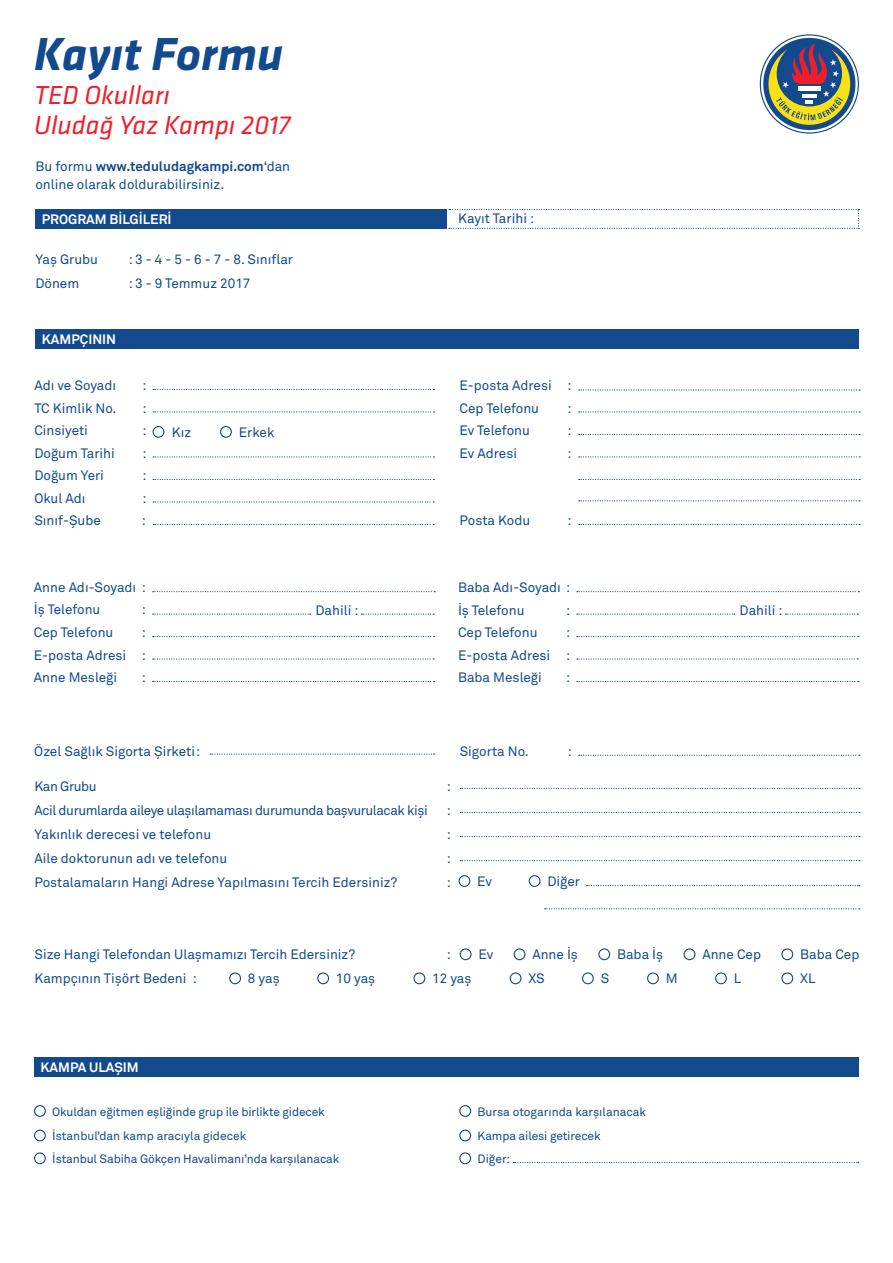
<style>
.page{position:relative;width:893px;height:1263px;background:#fff}
.page>*{position:absolute;margin:0;border:0;box-sizing:border-box;transform-origin:0 0}
.t1{font:italic 700 48px "Klavika";color:#124a8d}
.t2{font:italic 27px/30px "Klavika";color:#ee1f2d}
.t3{font:13.5px/22.5px "Akkurat Pro";color:#124a8d}
.t4{font:13.5px "Akkurat Pro";letter-spacing:-.03em;color:#124a8d}
.t5{font:700 13.5px "Akkurat Pro";color:#fff}
.t6{font:12px/24.5px "Akkurat Pro";letter-spacing:-.01em;color:#124a8d}
.s1{font-weight:700}
</style>
<div class="page">
<svg style="left:449px;top:209px;width:410px;height:20px"></svg>
<div style="left:35px;top:209px;width:411px;height:20px;background:#124a8d"></div>
<div style="left:35px;top:329px;width:824px;height:20px;background:#124a8d"></div>
<div style="left:34px;top:1105px;width:12px;height:12px;border:1px solid #124a8d;border-radius:50%"></div>
<div style="left:34px;top:1129px;width:12px;height:12px;border:1px solid #124a8d;border-radius:50%"></div>
<div style="left:34px;top:1152px;width:12px;height:12px;border:1px solid #124a8d;border-radius:50%"></div>
<div style="left:459px;top:1105px;width:12px;height:12px;border:1px solid #124a8d;border-radius:50%"></div>
<div style="left:459px;top:1129px;width:12px;height:12px;border:1px solid #124a8d;border-radius:50%"></div>
<div style="left:459px;top:1152px;width:12px;height:12px;border:1px solid #124a8d;border-radius:50%"></div>
<svg style="left:513px;top:1162px;width:346px;height:1px"></svg>
<div style="left:34px;top:1056px;width:825px;height:20px;background:#124a8d"></div>
<svg style="left:760px;top:34px;width:99px;height:100px"></svg>
<svg style="left:761px;top:36px;width:97px;height:96px"></svg>
<div style="left:763px;top:38px;width:92px;height:92px;background:#124a8d;border-radius:50%"></div>
<svg style="left:768px;top:44px;width:82px;height:81px"></svg>
<svg style="left:153px;top:591px;width:282px;height:1px"></svg>
<svg style="left:577px;top:591px;width:282px;height:1px"></svg>
<svg style="left:153px;top:681px;width:282px;height:1px"></svg>
<svg style="left:577px;top:681px;width:282px;height:1px"></svg>
<svg style="left:153px;top:658px;width:281px;height:2px"></svg>
<svg style="left:577px;top:658px;width:281px;height:2px"></svg>
<svg style="left:153px;top:636px;width:282px;height:1px"></svg>
<svg style="left:577px;top:636px;width:282px;height:1px"></svg>
<svg style="left:153px;top:613px;width:158px;height:2px"></svg>
<svg style="left:577px;top:613px;width:158px;height:2px"></svg>
<svg style="left:361px;top:613px;width:73px;height:2px"></svg>
<svg style="left:785px;top:613px;width:73px;height:2px"></svg>
<svg style="left:545px;top:908px;width:315px;height:1px"></svg>
<div style="left:781px;top:972px;width:12px;height:12px;border:1px solid #124a8d;border-radius:50%"></div>
<svg style="left:460px;top:812px;width:400px;height:1px"></svg>
<svg style="left:460px;top:788px;width:400px;height:1px"></svg>
<svg style="left:460px;top:836px;width:400px;height:1px"></svg>
<svg style="left:460px;top:860px;width:400px;height:1px"></svg>
<div style="left:229px;top:972px;width:12px;height:12px;border:1px solid #124a8d;border-radius:50%"></div>
<div style="left:317px;top:972px;width:12px;height:12px;border:1px solid #124a8d;border-radius:50%"></div>
<div style="left:413px;top:972px;width:12px;height:12px;border:1px solid #124a8d;border-radius:50%"></div>
<div style="left:510px;top:972px;width:11px;height:12px;border:1px solid #124a8d;border-radius:50%"></div>
<div style="left:582px;top:972px;width:12px;height:12px;border:1px solid #124a8d;border-radius:50%"></div>
<div style="left:647px;top:972px;width:12px;height:12px;border:1px solid #124a8d;border-radius:50%"></div>
<div style="left:715px;top:972px;width:12px;height:12px;border:1px solid #124a8d;border-radius:50%"></div>
<div style="left:460px;top:948px;width:11px;height:12px;border:1px solid #124a8d;border-radius:50%"></div>
<div style="left:514px;top:948px;width:11px;height:12px;border:1px solid #124a8d;border-radius:50%"></div>
<div style="left:598px;top:948px;width:12px;height:12px;border:1px solid #124a8d;border-radius:50%"></div>
<div style="left:684px;top:948px;width:11px;height:12px;border:1px solid #124a8d;border-radius:50%"></div>
<div style="left:781px;top:948px;width:12px;height:12px;border:1px solid #124a8d;border-radius:50%"></div>
<svg style="left:579px;top:755px;width:281px;height:1px"></svg>
<svg style="left:210px;top:753px;width:225px;height:2px"></svg>
<svg style="left:587px;top:885px;width:273px;height:1px"></svg>
<div style="left:459px;top:875px;width:11px;height:12px;border:1px solid #124a8d;border-radius:50%"></div>
<div style="left:529px;top:875px;width:11px;height:12px;border:1px solid #124a8d;border-radius:50%"></div>
<svg style="left:153px;top:389px;width:281px;height:1px"></svg>
<svg style="left:153px;top:411px;width:281px;height:1px"></svg>
<svg style="left:579px;top:411px;width:281px;height:1px"></svg>
<svg style="left:579px;top:389px;width:281px;height:1px"></svg>
<svg style="left:579px;top:434px;width:281px;height:1px"></svg>
<svg style="left:153px;top:456px;width:281px;height:1px"></svg>
<svg style="left:579px;top:456px;width:281px;height:1px"></svg>
<svg style="left:153px;top:479px;width:281px;height:1px"></svg>
<svg style="left:579px;top:479px;width:281px;height:1px"></svg>
<svg style="left:579px;top:500px;width:281px;height:1px"></svg>
<svg style="left:579px;top:524px;width:281px;height:1px"></svg>
<svg style="left:153px;top:501px;width:281px;height:1px"></svg>
<svg style="left:153px;top:524px;width:281px;height:1px"></svg>
<div style="left:153px;top:426px;width:11px;height:12px;border:1px solid #124a8d;border-radius:50%"></div>
<div style="left:220px;top:426px;width:12px;height:12px;border:1px solid #124a8d;border-radius:50%"></div>
<h1 class="t1" style="left:34px;top:28px;width:251px">Kayıt Formu</h1>
<h2 class="t2" style="left:34px;top:81px;width:258px">TED Okulları<br>Uludağ Yaz Kampı 2017</h2>
<p class="t3" style="left:35px;top:158px;width:256px;line-height:18px">Bu formu <span class="s1">www.teduludagkampi.com</span>‘dan online olarak doldurabilirsiniz.</p>
<p class="t5" style="left:42px;top:211px;width:131px">PROGRAM BİLGİLERİ</p>
<p class="t3" style="left:458px;top:208px;width:78px">Kayıt Tarihi :</p>
<p class="t3" style="left:35px;top:248px;width:64px">Yaş Grubu</p>
<p class="t3" style="left:129px;top:248px;width:166px">: 3 - 4 - 5 - 6 - 7 - 8. Sınıflar</p>
<p class="t3" style="left:35px;top:272px;width:45px">Dönem</p>
<p class="t3" style="left:129px;top:272px;width:123px">: 3 - 9 Temmuz 2017</p>
<p class="t5" style="left:42px;top:331px;width:76px">KAMPÇININ</p>
<p class="t3" style="left:34px;top:374px;width:83px">Adı ve Soyadı</p>
<p class="t3" style="left:142px;top:374px;width:6px">:</p>
<p class="t3" style="left:34px;top:397px;width:84px">TC Kimlik No.</p>
<p class="t3" style="left:142px;top:397px;width:6px">:</p>
<p class="t3" style="left:34px;top:419px;width:55px">Cinsiyeti</p>
<p class="t3" style="left:142px;top:419px;width:6px">:</p>
<p class="t3" style="left:34px;top:442px;width:82px">Doğum Tarihi</p>
<p class="t3" style="left:142px;top:442px;width:6px">:</p>
<p class="t3" style="left:34px;top:464px;width:71px">Doğum Yeri</p>
<p class="t3" style="left:142px;top:464px;width:6px">:</p>
<p class="t3" style="left:34px;top:487px;width:53px">Okul Adı</p>
<p class="t3" style="left:142px;top:487px;width:6px">:</p>
<p class="t3" style="left:34px;top:509px;width:68px">Sınıf-Şube</p>
<p class="t3" style="left:142px;top:509px;width:6px">:</p>
<p class="t3" style="left:460px;top:509px;width:72px">Posta Kodu</p>
<p class="t3" style="left:568px;top:509px;width:6px">:</p>
<p class="t3" style="left:460px;top:374px;width:114px">E-posta Adresi :<br>Cep Telefonu</p>
<p class="t3" style="left:568px;top:397px;width:6px">:</p>
<p class="t3" style="left:460px;top:419px;width:72px">Ev Telefonu</p>
<p class="t3" style="left:568px;top:419px;width:6px">:</p>
<p class="t3" style="left:460px;top:442px;width:59px">Ev Adresi</p>
<p class="t3" style="left:568px;top:442px;width:6px">:</p>
<p class="t3" style="left:172px;top:421px;width:21px">Kız</p>
<p class="t3" style="left:239px;top:421px;width:37px">Erkek</p>
<p class="t3" style="left:34px;top:576px;width:114px">Anne Adı-Soyadı :<br>İş Telefonu</p>
<p class="t3" style="left:142px;top:599px;width:6px">:</p>
<p class="t3" style="left:458px;top:576px;width:114px">Baba Adı-Soyadı :<br>İş Telefonu</p>
<p class="t3" style="left:315px;top:599px;width:45px">Dahili :</p>
<p class="t3" style="left:739px;top:599px;width:45px">Dahili :</p>
<p class="t3" style="left:566px;top:599px;width:6px">:</p>
<p class="t3" style="left:34px;top:621px;width:81px">Cep Telefonu</p>
<p class="t3" style="left:34px;top:621px;width:114px;text-align:justify;text-indent:108px">:<br>E-posta Adresi :<br>Anne Mesleği</p>
<p class="t3" style="left:142px;top:666px;width:6px">:</p>
<p class="t3" style="left:458px;top:621px;width:81px">Cep Telefonu</p>
<p class="t3" style="left:458px;top:621px;width:114px;text-align:justify;text-indent:108px">:<br>E-posta Adresi :<br>Baba Mesleği</p>
<p class="t3" style="left:566px;top:666px;width:6px">:</p>
<p class="t3" style="left:34px;top:740px;width:168px">Özel Sağlık Sigorta Şirketi:</p>
<p class="t3" style="left:460px;top:740px;width:71px">Sigorta No.</p>
<p class="t3" style="left:568px;top:740px;width:6px">:</p>
<p class="t4" style="left:34px;top:778px;width:64px">Kan Grubu</p>
<p class="t3" style="left:447px;top:775px;width:6px">:</p>
<p class="t4" style="left:34px;top:802px;width:395px">Acil durumlarda aileye ulaşılamaması durumunda başvurulacak kişi</p>
<p class="t3" style="left:447px;top:799px;width:6px">:</p>
<p class="t3" style="left:34px;top:823px;width:178px">Yakınlık derecesi ve telefonu</p>
<p class="t3" style="left:447px;top:823px;width:6px">:</p>
<p class="t3" style="left:34px;top:847px;width:194px">Aile doktorunun adı ve telefonu</p>
<p class="t3" style="left:447px;top:847px;width:6px">:</p>
<p class="t3" style="left:34px;top:871px;width:364px">Postalamaların Hangi Adrese Yapılmasını Tercih Edersiniz?</p>
<p class="t3" style="left:447px;top:871px;width:6px">:</p>
<p class="t3" style="left:477px;top:870px;width:16px">Ev</p>
<p class="t3" style="left:547px;top:870px;width:34px">Diğer</p>
<p class="t3" style="left:478px;top:944px;width:16px">Ev</p>
<p class="t3" style="left:532px;top:944px;width:47px">Anne İş</p>
<p class="t3" style="left:617px;top:944px;width:48px">Baba İş</p>
<p class="t3" style="left:702px;top:944px;width:60px">Anne Cep</p>
<p class="t3" style="left:800px;top:944px;width:61px">Baba Cep</p>
<p class="t3" style="left:34px;top:943px;width:322px">Size Hangi Telefondan Ulaşmamızı Tercih Edersiniz?</p>
<p class="t3" style="left:447px;top:943px;width:6px">:</p>
<p class="t3" style="left:34px;top:967px;width:164px">Kampçının Tişört Bedeni :</p>
<p class="t3" style="left:248px;top:968px;width:33px">8 yaş</p>
<p class="t3" style="left:336px;top:968px;width:41px">10 yaş</p>
<p class="t3" style="left:432px;top:968px;width:41px">12 yaş</p>
<p class="t3" style="left:528px;top:968px;width:18px">XS</p>
<p class="t3" style="left:601px;top:968px;width:10px">S</p>
<p class="t3" style="left:666px;top:968px;width:13px">M</p>
<p class="t3" style="left:734px;top:968px;width:9px">L</p>
<p class="t3" style="left:800px;top:968px;width:17px">XL</p>
<p class="t5" style="left:40px;top:1059px;width:100px">KAMPA ULAŞIM</p>
<p class="t6" style="left:52px;top:1099px;width:274px">Okuldan eğitmen eşliğinde grup ile birlikte gidecek<br>İstanbul’dan kamp aracıyla gidecek</p>
<p class="t6" style="left:52px;top:1147px;width:289px">İstanbul Sabiha Gökçen Havalimanı’nda karşılanacak</p>
<p class="t6" style="left:478px;top:1099px;width:170px">Bursa otogarında karşılanacak<br>Kampa ailesi getirecek</p>
<p class="t6" style="left:478px;top:1147px;width:34px">Diğer:</p>
</div>
